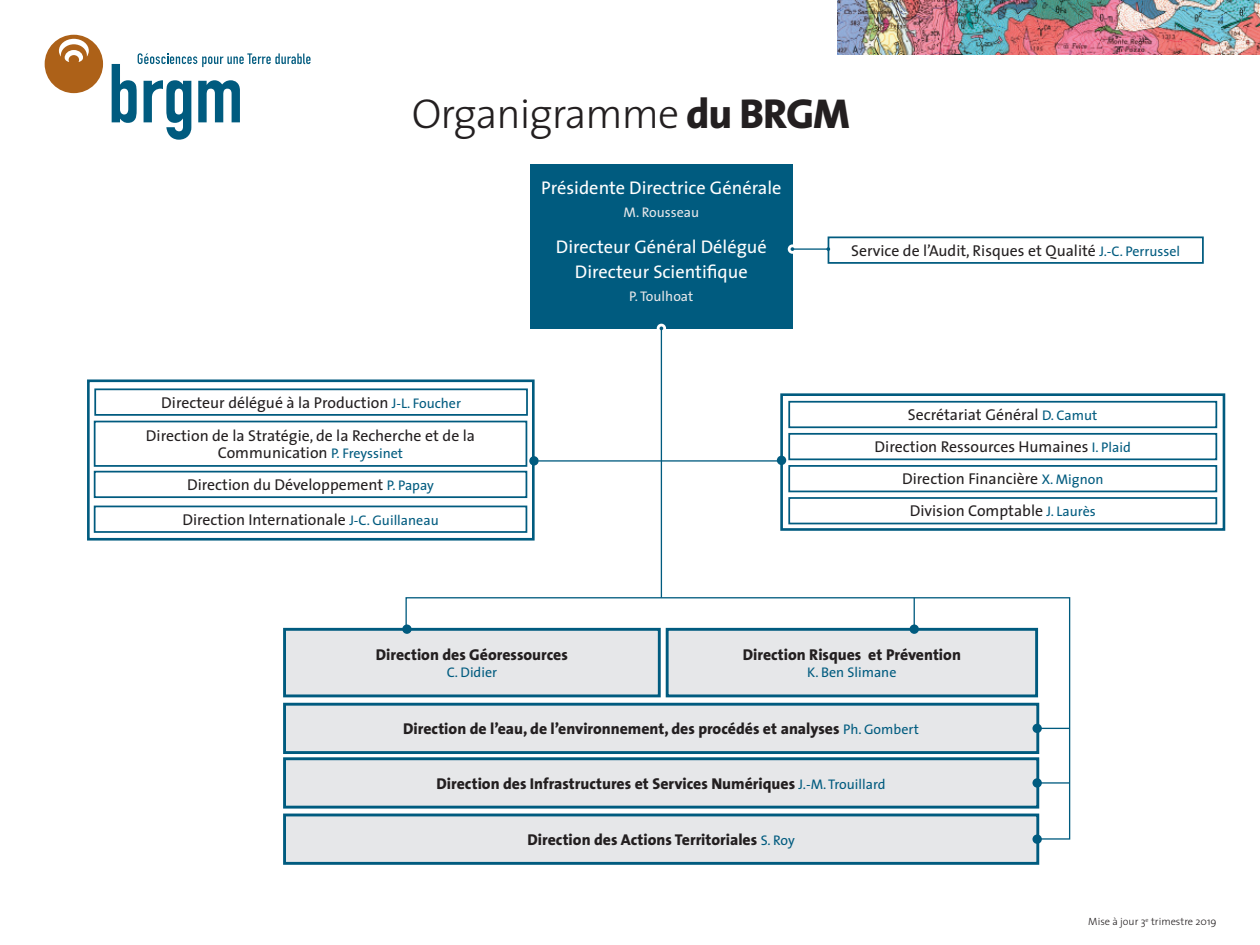
<style>
.page{position:relative;width:1260px;height:945px;background:#fff}
.page>*{position:absolute;margin:0;border:0;box-sizing:border-box;transform-origin:0 0}
.t1{font:300 42px "The Sans";letter-spacing:-.025em;color:#231f20}
.t2{font:18.38px/25.4px "The Sans";color:#fff;text-align:center}
.t3{font:15.75px/32px "The Sans";color:#231f20;text-align:center}
.t4{font:800 15.75px "The Sans";color:#231f20}
.t5{font:14px "The Sans";color:#005b7f}
.t6{font:14px "The Sans";color:#e6e7e9}
.t7{font:300 10.5px "The Sans";color:#231f20}
.s1{font-weight:800}
.s2{font-size:14px;color:#005b7f}
.s3{font-weight:400;font-size:14px;color:#005b7f}
</style>
<div class="page">
<img style="left:837px;top:0;width:423px;height:54px">
<svg style="left:45px;top:35px;width:58px;height:58px"></svg>
<svg style="left:112px;top:53px;width:199px;height:87px"></svg>
<div style="left:828px;top:236px;width:376px;height:28px;border:2px solid #005b7f"></div>
<div style="left:780px;top:393px;width:445px;height:138px;border:3px solid #005b7f"></div>
<div style="left:87px;top:379px;width:448px;height:162px;border:3px solid #005b7f"></div>
<div style="left:788px;top:401px;width:429px;height:27px;border:2px solid #005b7f"></div>
<div style="left:788px;top:433px;width:429px;height:27px;border:2px solid #005b7f"></div>
<div style="left:94px;top:421px;width:433px;height:46px;border:2px solid #005b7f"></div>
<div style="left:285px;top:629px;width:374px;height:67px;background:#e6e7e9"></div>
<div style="left:283px;top:628px;width:378px;height:69px;border:3px solid #005b7f"></div>
<div style="left:285px;top:704px;width:753px;height:49px;background:#e6e7e9"></div>
<div style="left:283px;top:703px;width:756px;height:51px;border:3px solid #005b7f"></div>
<div style="left:285px;top:759px;width:753px;height:48px;background:#e6e7e9"></div>
<div style="left:283px;top:757px;width:756px;height:52px;border:3px solid #005b7f"></div>
<div style="left:285px;top:815px;width:753px;height:48px;background:#e6e7e9"></div>
<div style="left:283px;top:814px;width:756px;height:51px;border:3px solid #005b7f"></div>
<div style="left:788px;top:465px;width:429px;height:27px;border:2px solid #005b7f"></div>
<div style="left:94px;top:471px;width:433px;height:27px;border:2px solid #005b7f"></div>
<div style="left:94px;top:388px;width:434px;height:28px;border:2px solid #005b7f"></div>
<div style="left:788px;top:497px;width:429px;height:27px;border:2px solid #005b7f"></div>
<div style="left:94px;top:506px;width:433px;height:27px;border:2px solid #005b7f"></div>
<div style="left:530px;top:164px;width:263px;height:165px;background:#005b7f"></div>
<hr style="left:539px;top:460px;width:242px;height:2px;background:#005b7f">
<svg style="left:788px;top:244px;width:9px;height:10px"></svg>
<svg style="left:657px;top:324px;width:9px;height:9px"></svg>
<hr style="left:793px;top:248px;width:35px;height:2px;background:#005b7f">
<hr style="left:661px;top:329px;width:1px;height:268px;background:#005b7f">
<svg style="left:826px;top:247px;width:4px;height:4px"></svg>
<svg style="left:529px;top:456px;width:10px;height:10px"></svg>
<div style="left:777px;top:456px;width:9px;height:9px;background:#005b7f;border-radius:50%"></div>
<svg style="left:1032px;top:834px;width:10px;height:10px"></svg>
<svg style="left:402px;top:624px;width:10px;height:10px"></svg>
<svg style="left:405px;top:596px;width:666px;height:244px"></svg>
<hr style="left:914px;top:598px;width:1px;height:32px;background:#005b7f">
<hr style="left:1037px;top:728px;width:33px;height:1px;background:#005b7f">
<hr style="left:1037px;top:782px;width:33px;height:2px;background:#005b7f">
<h1 class="t1" style="left:412px;top:79px;width:440px">Organigramme <span class="s1">du BRGM</span></h1>
<p class="t3" style="left:161px;top:386px;width:301px">Directeur délégué à la Production <span class="s2">J-L. Foucher</span></p>
<p class="t3" style="left:146px;top:426px;width:331px;line-height:17.5px">Direction de la Stratégie, de la Recherche et de la<br>Communication <span class="s2">P. Freyssinet</span></p>
<p class="t3" style="left:187px;top:468px;width:248px">Direction du Développement <span class="s2">P. Papay</span></p>
<p class="t3" style="left:182px;top:503px;width:258px">Direction Internationale <span class="s2">J-C. Guillaneau</span></p>
<p class="t2" style="left:541px;top:175px;width:242px">Présidente Directrice Générale</p>
<p class="t6" style="left:624px;top:201px;width:77px">M. Rousseau</p>
<p class="t2" style="left:556px;top:233px;width:213px">Directeur Général Délégué<br>Directeur Scientifique</p>
<p class="t6" style="left:629px;top:285px;width:65px">P. Toulhoat</p>
<p class="t3" style="left:851px;top:234px;width:330px">Service de l’Audit, Risques et Qualité <span class="s2">J.-C. Perrussel</span></p>
<p class="t3" style="left:875px;top:398px;width:258px">Secrétariat Général <span class="s2">D. Camut<br></span>Direction Ressources Humaines <span class="s2">I. Plaid</span></p>
<p class="t3" style="left:902px;top:463px;width:203px">Direction Financière <span class="s2">X. Mignon</span></p>
<p class="t3" style="left:910px;top:495px;width:187px">Division Comptable <span class="s2">J. Laurès</span></p>
<p class="t4" style="left:376px;top:641px;width:194px">Direction des Géoressources</p>
<p class="t5" style="left:447px;top:661px;width:52px">C. Didier</p>
<p class="t4" style="left:743px;top:641px;width:220px">Direction Risques et Prévention</p>
<p class="t5" style="left:807px;top:661px;width:91px">K. Ben Slimane</p>
<p class="t4" style="left:403px;top:715px;width:517px">Direction de l’eau, de l’environnement, des procédés et analyses <span class="s3">Ph. Gombert</span></p>
<p class="t4" style="left:437px;top:770px;width:451px">Direction des Infrastructures et Services Numériques <span class="s3">J.-M. Trouillard</span></p>
<p class="t4" style="left:528px;top:826px;width:269px">Direction des Actions Territoriales <span class="s3">S. Roy</span></p>
<p class="t7" style="left:1088px;top:913px;width:130px">Mise à jour 3<sup>e</sup> trimestre 2019</p>
</div>
